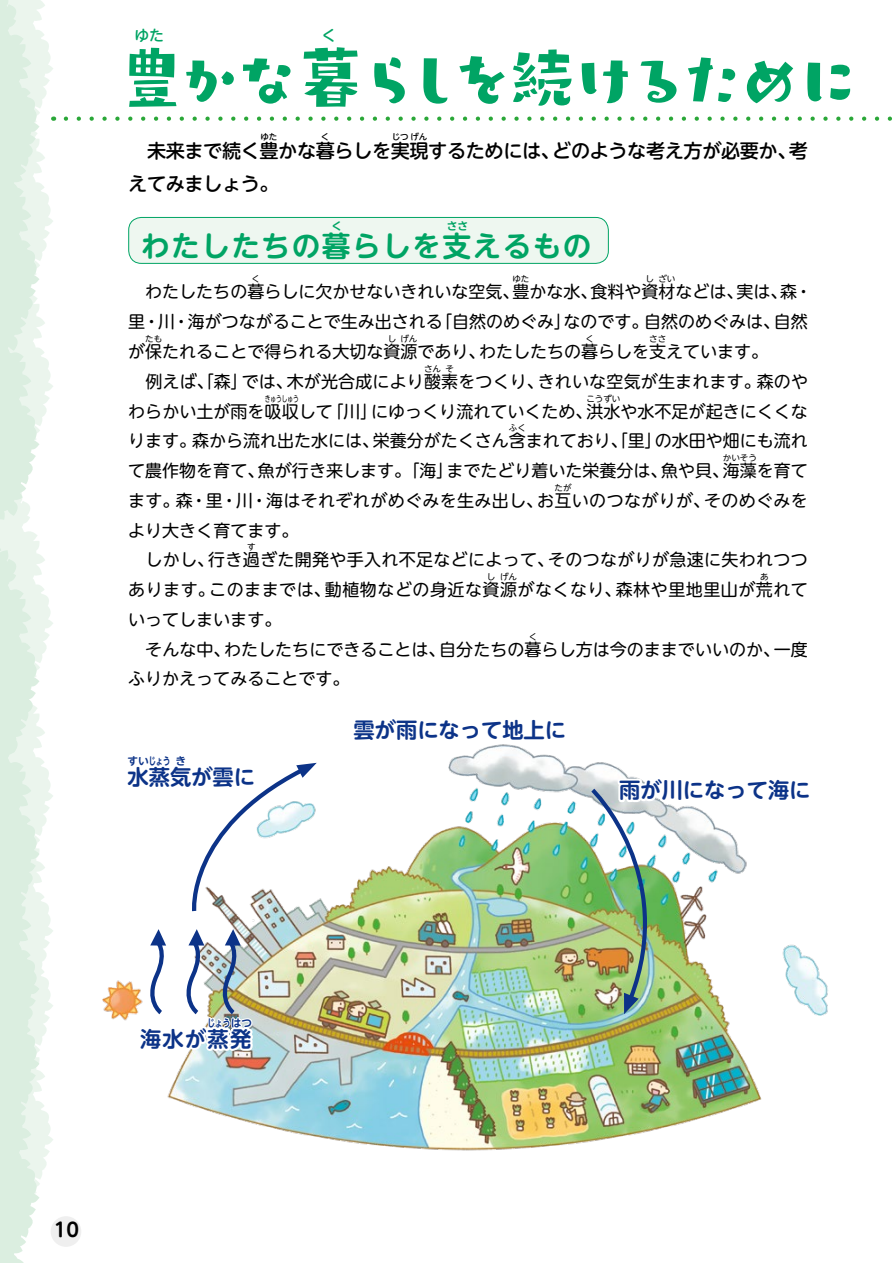
<style>
.page{position:relative;width:893px;height:1263px;background:#fff}
.page>*{position:absolute;margin:0;border:0;box-sizing:border-box;transform-origin:0 0}
.t1{font:71.25px "Baby Pop Std EB";letter-spacing:-.215em;color:#00a464}
.t2{font:71.25px "Baby Pop Std EB";letter-spacing:-.19em;color:#00a464}
.t3{font:700 28.65px "UD Shin M Go Pro De";letter-spacing:.05em;color:#00a464}
.t4{font:700 21.3px "UD Shin M Go Pro De";color:#0c3388}
.t5{font:500 19.2px "UD Shin M Go Pro";letter-spacing:-.02em;color:#000}
.t6{font:700 19.2px "UD Shin M Go Pro De";color:#000}
.t7{font:16.95px/29.7px "UD Shin M Go Pro";color:#000}
.t8{font:16.95px/29.7px "UD Shin M Go Pro";letter-spacing:.02em;color:#000}
.t9{font:16.95px "UD Shin M Go Pro";letter-spacing:.03em;color:#000}
.t10{font:500 14.85px "UD Shin M Go Pro";color:#00a464}
.t11{font:700 10.65px "UD Shin M Go Pro De";color:#0c3388}
.t12{font:700 10.65px "UD Shin M Go Pro De";color:#0c3388;scale:.71 1}
.t13{font:700 10.65px "UD Shin M Go Pro De";color:#00a464}
.t14{font:8.55px "UD Shin M Go Pro";color:#000}
.t15{font:500 8.55px "UD Shin M Go Pro";color:#000}
.t16{font:8.55px "UD Shin M Go Pro";color:#000;scale:.67 1}
</style>
<div class="page">
<div style="left:51px;top:1216px;width:30px;height:31px;background:#efefef;border-radius:50%"></div>
<img style="left:102px;top:744px;width:726px;height:407px">
<div style="left:129px;top:217px;width:479px;height:46px;background:#eef7f0;border-radius:13px"></div>
<div style="left:128px;top:217px;width:481px;height:47px;border:1px solid #00a464;border-radius:13px"></div>
<svg style="left:0;top:0;width:54px;height:1263px"></svg>
<svg style="left:66px;top:117px;width:826px;height:4px"></svg>
<img style="left:589px;top:765px;width:225px;height:249px">
<svg style="left:135px;top:763px;width:182px;height:292px"></svg>
<p class="t10" style="left:134px;top:23px;width:31px">ゆた</p>
<p class="t10" style="left:321px;top:23px;width:16px">く</p>
<h1 class="t2" style="left:172px;top:23px;width:196px">かな暮</h1>
<h1 class="t2" style="left:116px;top:23px;width:73px">豊</h1>
<h1 class="t1" style="left:354px;top:23px;width:511px">らしを続けるために</h1>
<p class="t5" style="left:128px;top:135px;width:681px">　未来まで続く豊かな暮らしを実現するためには、どのような考え方が必要か、考</p>
<p class="t15" style="left:260px;top:130px;width:19px">ゆた</p>
<p class="t15" style="left:321px;top:130px;width:10px">く</p>
<p class="t15" style="left:392px;top:130px;width:37px">じつげん</p>
<p class="t5" style="left:128px;top:168px;width:152px">えてみましょう。</p>
<p class="t13" style="left:332px;top:217px;width:12px">く</p>
<p class="t13" style="left:447px;top:217px;width:23px">ささ</p>
<h2 class="t3" style="left:141px;top:222px;width:452px">わたしたちの暮らしを支えるもの</h2>
<p class="t14" style="left:252px;top:272px;width:10px">く</p>
<p class="t14" style="left:512px;top:272px;width:19px">ゆた</p>
<p class="t14" style="left:646px;top:272px;width:10px">し</p>
<p class="t14" style="left:658px;top:272px;width:19px">ざい</p>
<p class="t7" style="left:128px;top:306px;width:681px">里・川・海がつながることで生み出される「自然のめぐみ」なのです。自然のめぐみは、自然が保たれることで得られる大切な資源であり、わたしたちの暮らしを支えています。</p>
<p class="t7" style="left:128px;top:276px;width:685px">　わたしたちの暮らしに欠かせないきれいな空気、豊かな水、食料や資材などは、実は、森・</p>
<p class="t14" style="left:145px;top:332px;width:19px">たも</p>
<p class="t14" style="left:388px;top:332px;width:10px">し</p>
<p class="t14" style="left:400px;top:332px;width:19px">げん</p>
<p class="t14" style="left:585px;top:332px;width:10px">く</p>
<p class="t14" style="left:649px;top:332px;width:19px">ささ</p>
<p class="t7" style="left:128px;top:366px;width:681px">　例えば、「森」では、木が光合成により酸素をつくり、きれいな空気が生まれます。森のや</p>
<p class="t14" style="left:424px;top:362px;width:19px">さん</p>
<p class="t14" style="left:445px;top:362px;width:10px">そ</p>
<p class="t7" style="left:128px;top:395px;width:681px">わらかい土が雨を吸収して「川」にゆっくり流れていくため、洪水や水不足が起きにくくな</p>
<p class="t16" style="left:265px;top:391px;width:52px">きゅうしゅう</p>
<p class="t14" style="left:586px;top:391px;width:36px">こうずい</p>
<p class="t7" style="left:128px;top:425px;width:681px">ります。森から流れ出た水には、栄養分がたくさん含まれており、「里」の水田や畑にも流れ</p>
<p class="t14" style="left:509px;top:421px;width:19px">ふく</p>
<p class="t7" style="left:128px;top:455px;width:681px">て農作物を育て、魚が行き来します。「海」までたどり着いた栄養分は、魚や貝、海藻を育て</p>
<p class="t14" style="left:723px;top:451px;width:36px">かいそう</p>
<p class="t8" style="left:128px;top:485px;width:681px">ます。森・里・川・海はそれぞれがめぐみを生み出し、お互いのつながりが、そのめぐみを</p>
<p class="t14" style="left:555px;top:481px;width:19px">たが</p>
<p class="t8" style="left:128px;top:514px;width:681px">より大きく育てます。<br>　しかし、行き過ぎた開発や手入れ不足などによって、そのつながりが急速に失われつつ</p>
<p class="t14" style="left:247px;top:540px;width:10px">す</p>
<p class="t9" style="left:128px;top:576px;width:681px">あります。このままでは、動植物などの身近な資源がなくなり、森林や里地里山が荒れて</p>
<p class="t14" style="left:487px;top:570px;width:10px">し</p>
<p class="t14" style="left:500px;top:570px;width:19px">げん</p>
<p class="t14" style="left:760px;top:570px;width:10px">あ</p>
<p class="t7" style="left:128px;top:604px;width:681px">いってしまいます。<br>　そんな中、わたしたちにできることは、自分たちの暮らし方は今のままでいいのか、一度</p>
<p class="t14" style="left:529px;top:629px;width:10px">く</p>
<p class="t7" style="left:128px;top:663px;width:223px">ふりかえってみることです。</p>
<p class="t11" style="left:128px;top:752px;width:44px">すいじょう</p>
<p class="t11" style="left:175px;top:752px;width:12px">き</p>
<p class="t4" style="left:128px;top:759px;width:129px">水蒸気が雲に</p>
<p class="t4" style="left:354px;top:713px;width:214px">雲が雨になって地上に</p>
<p class="t4" style="left:619px;top:773px;width:193px">雨が川になって海に</p>
<p class="t12" style="left:208px;top:1014px;width:64px">じょうはつ</p>
<p class="t4" style="left:140px;top:1021px;width:113px">海水が蒸発</p>
<p class="t6" style="left:54px;top:1214px;width:27px">10</p>
</div>
